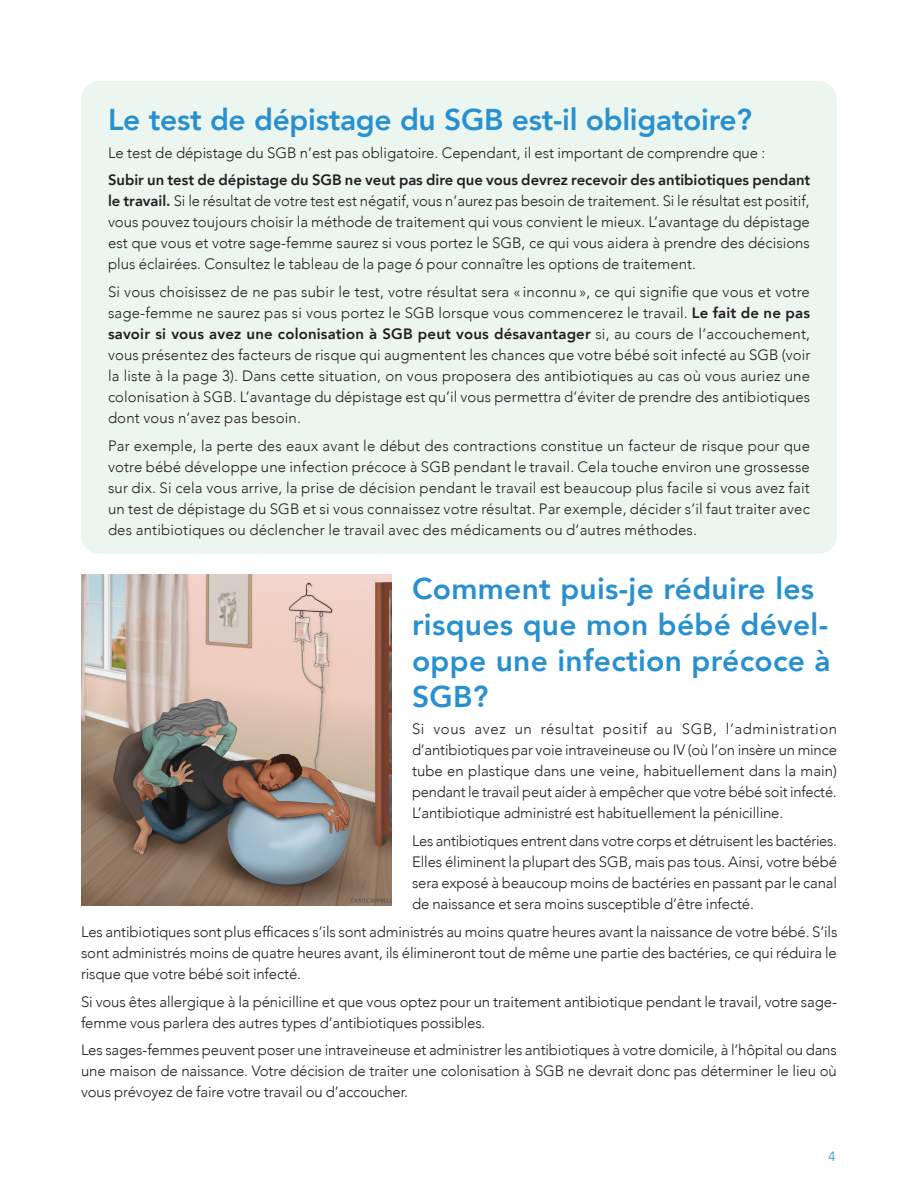
<style>
.page{position:relative;width:918px;height:1188px;background:#fff}
.page>*{position:absolute;margin:0;border:0;box-sizing:border-box;transform-origin:0 0}
.Subhead{font:800 30px/36px "Avenir";letter-spacing:.01em;color:#2890cf}
.Subhead-2{font:800 30px "Avenir";letter-spacing:-.01em;color:#2890cf}
.Body_text{font:300 15px/21px "Avenir";letter-spacing:-.01em;color:#231f20;text-align:justify}
.t1{font:300 13.5px "Avenir";color:#2890cf}
.s1{font-weight:800}
</style>
<div class="page">
<div style="left:81px;top:81px;width:756px;height:473px;background:#ecf6f1;border-radius:18px"></div>
<img style="left:81px;top:575px;width:311px;height:331px">
<p class="Subhead-2" style="left:108px;top:96px;width:646px">Le test de dépistage du SGB est-il obligatoire?</p>
<p class="Body_text" style="left:108px;top:142px;width:659px">Le test de dépistage du SGB n’est pas obligatoire. Cependant, il est important de comprendre que :</p>
<p class="Body_text" style="left:108px;top:170px;width:704px"><span class="s1">Subir un test de dépistage du SGB ne veut pas dire que vous devrez recevoir des antibiotiques pendant le travail.</span> Si le résultat de votre test est négatif, vous n’aurez pas besoin de traitement. Si le résultat est positif, vous pouvez toujours choisir la méthode de traitement qui vous convient le mieux. L’avantage du dépistage est que vous et votre sage-femme saurez si vous portez le SGB, ce qui vous aidera à prendre des décisions plus éclairées. Consultez le tableau de la page 6 pour connaître les options de traitement.</p>
<p class="Body_text" style="left:108px;top:281px;width:704px">Si vous choisissez de ne pas subir le test, votre résultat sera « inconnu », ce qui signifie que vous et votre sage-femme ne saurez pas si vous portez le SGB lorsque vous commencerez le travail. <span class="s1">Le fait de ne pas savoir si vous avez une colonisation à SGB peut vous désavantager</span> si, au cours de l’accouchement, vous présentez des facteurs de risque qui augmentent les chances que votre bébé soit infecté au SGB (voir la liste à la page 3). Dans cette situation, on vous proposera des antibiotiques au cas où vous auriez une colonisation à SGB. L’avantage du dépistage est qu’il vous permettra d’éviter de prendre des antibiotiques dont vous n’avez pas besoin.</p>
<p class="Body_text" style="left:108px;top:435px;width:704px">Par exemple, la perte des eaux avant le début des contractions constitue un facteur de risque pour que votre bébé développe une infection précoce à SGB pendant le travail. Cela touche environ une grossesse sur dix. Si cela vous arrive, la prise de décision pendant le travail est beaucoup plus facile si vous avez fait un test de dépistage du SGB et si vous connaissez votre résultat. Par exemple, décider s’il faut traiter avec des antibiotiques ou déclencher le travail avec des médicaments ou d’autres méthodes.</p>
<p class="Subhead" style="left:412px;top:570px;width:420px">Comment puis-je réduire les risques que mon bébé dével&shy;oppe une infection précoce à<br>SGB?</p>
<p class="Body_text" style="left:412px;top:719px;width:427px">Si vous avez un résultat positif au SGB, l’administration d’antibiotiques par voie intraveineuse ou IV (où l’on insère un mince tube en plastique dans une veine, habituellement dans la main) pendant le travail peut aider à empêcher que votre bébé soit infecté.<br>L’antibiotique administré est habituellement la pénicilline.</p>
<p class="Body_text" style="left:412px;top:830px;width:427px">Les antibiotiques entrent dans votre corps et détruisent les bactéries.<br>Elles éliminent la plupart des SGB, mais pas tous. Ainsi, votre bébé sera exposé à beaucoup moins de bactéries en passant par le canal de naissance et sera moins susceptible d’être infecté.</p>
<p class="Body_text" style="left:81px;top:921px;width:758px">Les antibiotiques sont plus efficaces s’ils sont administrés au moins quatre heures avant la naissance de votre bébé. S’ils sont administrés moins de quatre heures avant, ils élimineront tout de même une partie des bactéries, ce qui réduira le risque que votre bébé soit infecté.</p>
<p class="Body_text" style="left:81px;top:991px;width:758px">Si vous êtes allergique à la pénicilline et que vous optez pour un traitement antibiotique pendant le travail, votre sage&shy;femme vous parlera des autres types d’antibiotiques possibles.</p>
<p class="Body_text" style="left:81px;top:1040px;width:757px">Les sages-femmes peuvent poser une intraveineuse et administrer les antibiotiques à votre domicile, à l’hôpital ou dans une maison de naissance. Votre décision de traiter une colonisation à SGB ne devrait donc pas déterminer le lieu où vous prévoyez de faire votre travail ou d’accoucher.</p>
<p class="t1" style="left:828px;top:1148px;width:9px">4</p>
</div>
